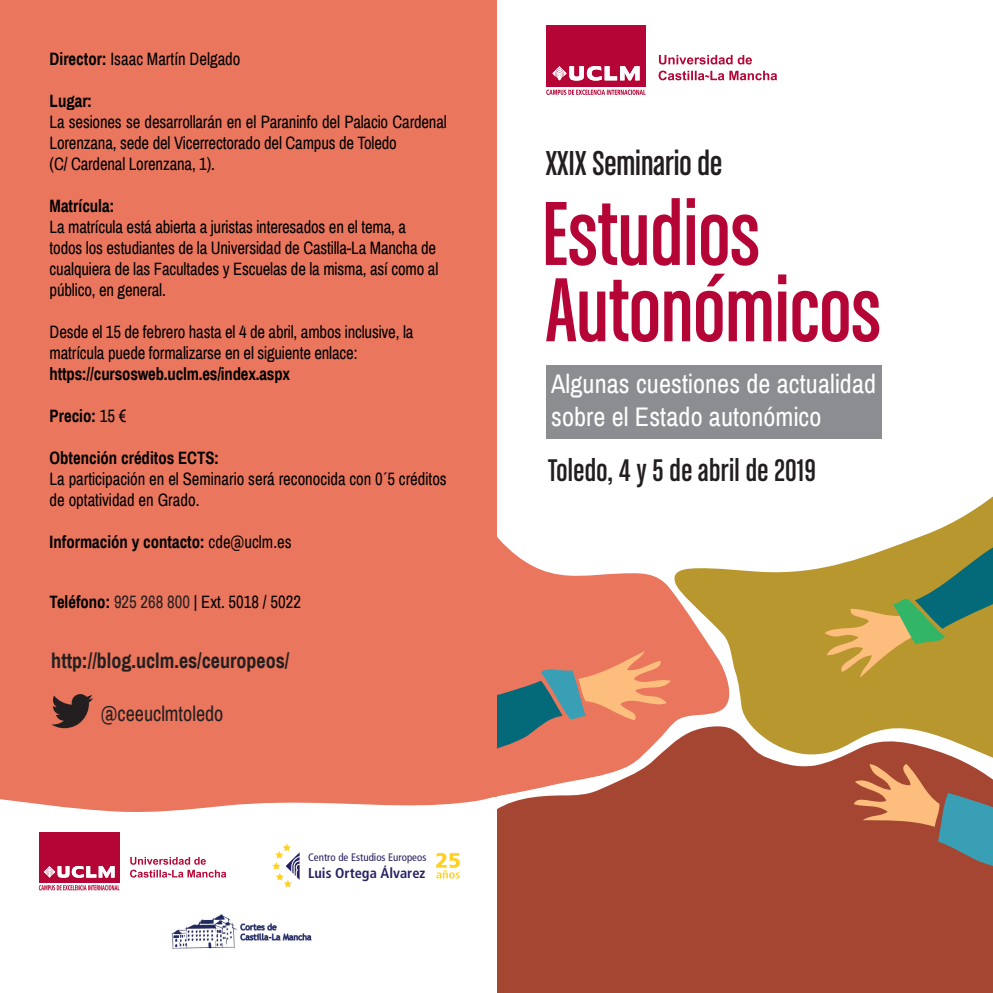
<style>
.page{position:relative;width:993px;height:993px;background:#fff}
.page>*{position:absolute;margin:0;border:0;box-sizing:border-box;transform-origin:0 0}
.t1{font:96.42px "Chalet Comprime Cologne Sixty";color:#b50536}
.t2{font:36.75px "Chalet Comprime Cologne Sixty";color:#231f20}
.t3{font:33.25px "Chalet Comprime Cologne Sixty";letter-spacing:.01em;color:#231f20}
.t4{font:26.25px "Archivo Narrow";letter-spacing:.005em;color:#fff}
.t5{font:700 21px "Archivo Narrow";color:#231f20;scale:.95 1}
.t6{font:21px "Archivo Narrow";color:#231f20;scale:.95 1}
.t7{font:17.5px/21px "Archivo Narrow";letter-spacing:-.01em;color:#000001;scale:.95 1}
.t8{font:700 17.5px "Archivo Narrow";color:#000001;scale:.95 1}
.t9{font:700 condensed 14.35px "Frutiger LT Std";color:#252161}
.t10{font:condensed 10.85px "Frutiger LT Std";color:#252161}
.s1{font-weight:700}
.s2{font-weight:400}
.s3{color:#231f20}
</style>
<div class="page">
<div style="left:497px;top:776px;width:495px;height:216px;background:#a54632"></div>
<svg style="left:496px;top:495px;width:240px;height:308px;fill:#e9765d"></svg>
<svg style="left:674px;top:427px;width:318px;height:349px"></svg>
<svg style="left:853px;top:763px;width:139px;height:118px;background:#a16a56"></svg>
<svg style="left:824px;top:523px;width:168px;height:154px;background:#ada35b"></svg>
<svg style="left:496px;top:650px;width:174px;height:104px;background:#be836e"></svg>
<div style="left:0;top:0;width:496px;height:796px;background:#e9765d"></div>
<svg style="left:658px;top:71px;width:118px;height:9px"></svg>
<svg style="left:658px;top:55px;width:93px;height:9px"></svg>
<div style="left:546px;top:25px;width:99px;height:61px;background:#b50536"></div>
<svg style="left:552px;top:66px;width:87px;height:15px"></svg>
<svg style="left:546px;top:90px;width:99px;height:5px"></svg>
<svg style="left:130px;top:856px;width:96px;height:21px"></svg>
<div style="left:39px;top:832px;width:81px;height:50px;background:#b50536"></div>
<svg style="left:44px;top:865px;width:70px;height:12px"></svg>
<svg style="left:39px;top:885px;width:80px;height:5px"></svg>
<svg style="left:51px;top:694px;width:42px;height:34px"></svg>
<img style="left:171px;top:914px;width:141px;height:35px">
<div style="left:546px;top:365px;width:335px;height:74px;background:#8b8d90"></div>
<svg style="left:272px;top:844px;width:27px;height:43px"></svg>
<svg style="left:436px;top:852px;width:23px;height:26px"></svg>
<svg style="left:0;top:761px;width:550px;height:52px"></svg>
<p class="t7" style="left:50px;top:49px;width:202px"><span class="s1">Director:</span> Isaac Martín Delgado</p>
<p class="t8" style="left:50px;top:90px;width:46px">Lugar:</p>
<p class="t7" style="left:50px;top:112px;width:419px">La sesiones se desarrollarán en el Paraninfo del Palacio Cardenal<br>Lorenzana, sede del Vicerrectorado del Campus de Toledo</p>
<p class="t7" style="left:50px;top:154px;width:175px">(C/ Cardenal Lorenzana, 1).</p>
<p class="t8" style="left:50px;top:195px;width:69px">Matrícula:</p>
<p class="t7" style="left:50px;top:217px;width:410px">La matrícula está abierta a juristas interesados en el tema, a todos los estudiantes de la Universidad de Castilla-La Mancha de cualquiera de las Facultades y Escuelas de la misma, así como al público, en general.</p>
<p class="t7" style="left:50px;top:322px;width:384px">Desde el 15 de febrero hasta el 4 de abril, ambos inclusive, la matrícula puede formalizarse en el siguiente enlace:</p>
<p class="t8" style="left:50px;top:363px;width:254px">https://cursosweb.uclm.es/index.aspx</p>
<p class="t8" style="left:50px;top:405px;width:82px">Precio: <span class="s2">15 €</span></p>
<p class="t8" style="left:50px;top:447px;width:180px">Obtención créditos ECTS:</p>
<p class="t7" style="left:50px;top:469px;width:419px">La participación en el Seminario será reconocida con 0´5 créditos de optatividad en Grado.</p>
<p class="t8" style="left:50px;top:531px;width:256px">Información y contacto: <span class="s2">cde@uclm.es</span></p>
<p class="t7" style="left:50px;top:591px;width:266px"><span class="s1">Teléfono:</span> <span class="s3">925 268 800</span> | Ext. 5018 / 5022</p>
<p class="t5" style="left:51px;top:647px;width:252px">http://blog.uclm.es/ceuropeos/</p>
<p class="t6" style="left:101px;top:700px;width:130px">@ceeuclmtoledo</p>
<p class="t10" style="left:308px;top:850px;width:120px">Centro de Estudios Europeos</p>
<p class="t9" style="left:308px;top:864px;width:119px">Luis Ortega Álvarez</p>
<p class="t2" style="left:545px;top:143px;width:178px">XXIX Seminario de</p>
<p class="t1" style="left:541px;top:180px;width:219px">Estudios</p>
<p class="t1" style="left:546px;top:257px;width:336px">Autonómicos</p>
<p class="t4" style="left:551px;top:368px;width:326px">Algunas cuestiones de actualidad</p>
<p class="t4" style="left:551px;top:401px;width:272px">sobre el Estado autonómico</p>
<p class="t3" style="left:548px;top:452px;width:269px">Toledo, 4 y 5 de abril de 2019</p>
</div>
